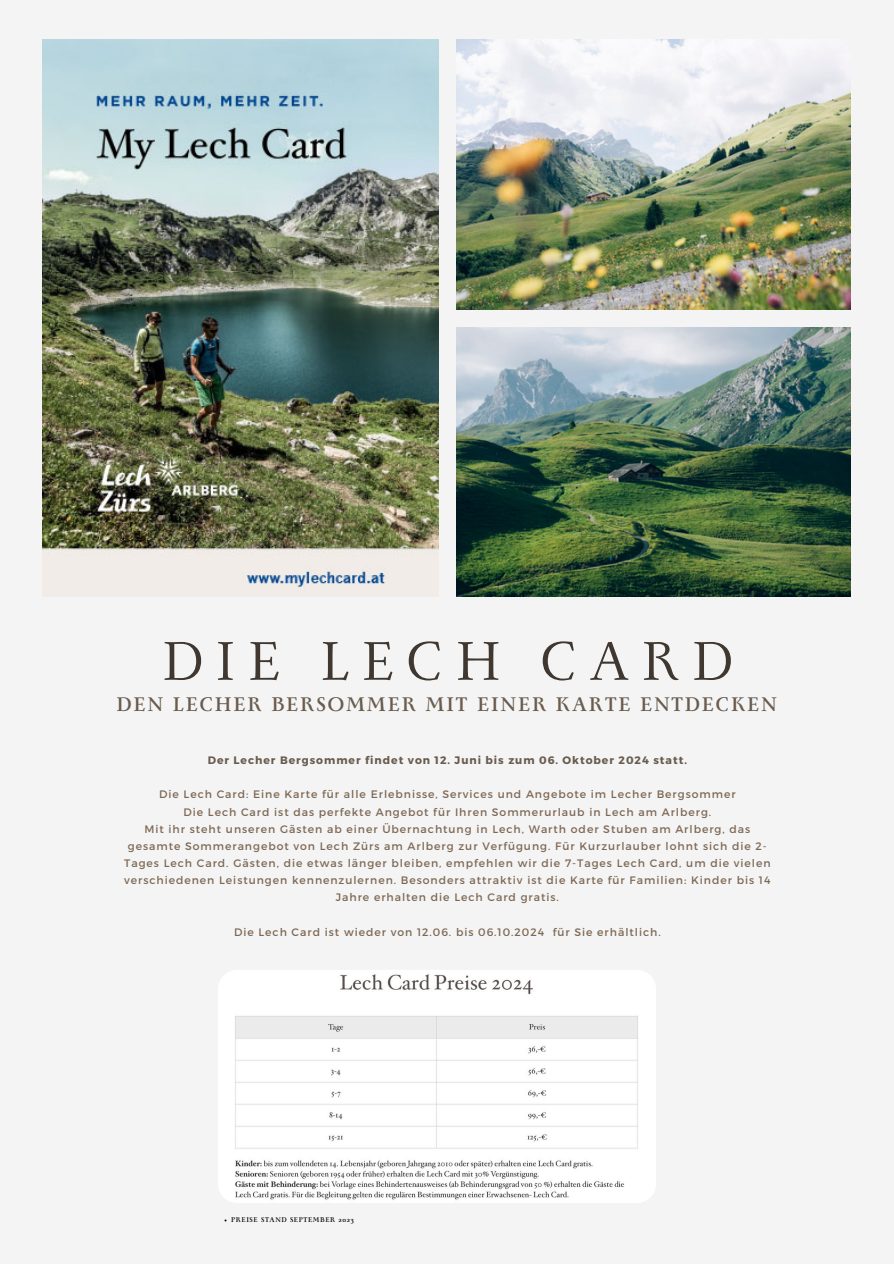
<style>
.page{position:relative;width:894px;height:1264px;background:#fff}
.page>*{position:absolute;margin:0;border:0;box-sizing:border-box;transform-origin:0 0}
.t1{font:60.45px "Monterchi Serif";letter-spacing:.21em;color:#403830}
.t2{font:700 21.9px "Monterchi Serif";letter-spacing:.085em;color:#695b4e}
.t3{font:10.8px/17.1px "Montserrat";letter-spacing:.09em;color:#7d6854;text-align:center}
.t4{font:700 10.8px "Montserrat";letter-spacing:.09em;color:#695b4e}
.t5{font:700 7.65px "Monterchi Serif";letter-spacing:.085em;color:#000}
</style>
<div class="page">
<div style="left:0;top:0;width:893px;height:1263px;background:#f4f4f4"></div>
<img style="left:43px;top:39px;width:395px;height:557px">
<img style="left:456px;top:39px;width:394px;height:270px">
<img style="left:456px;top:327px;width:394px;height:269px">
<img style="left:218px;top:969px;width:437px;height:233px;border-radius:19px">
<h1 class="t1" style="left:162px;top:631px;width:571px">DIE LECH CARD</h1>
<h2 class="t2" style="left:117px;top:693px;width:661px">DEN LECHER BERSOMMER MIT EINER KARTE ENTDECKEN</h2>
<h3 class="t4" style="left:208px;top:753px;width:480px">Der Lecher Bergsommer findet von 12. Juni bis zum 06. Oktober 2024 statt.</h3>
<h4 class="t3" style="left:124px;top:785px;width:647px">Die Lech Card: Eine Karte für alle Erlebnisse, Services und Angebote im Lecher Bergsommer<br>Die Lech Card ist das perfekte Angebot für Ihren Sommerurlaub in Lech am Arlberg.<br>Mit ihr steht unseren Gästen ab einer Übernachtung in Lech, Warth oder Stuben am Arlberg, das gesamte Sommerangebot von Lech Zürs am Arlberg zur Verfügung. Für Kurzurlauber lohnt sich die 2- Tages Lech Card. Gästen, die etwas länger bleiben, empfehlen wir die 7-Tages Lech Card, um die vielen verschiedenen Leistungen kennenzulernen. Besonders attraktiv ist die Karte für Familien: Kinder bis 14<br>Jahre erhalten die Lech Card gratis.</h4>
<h4 class="t3" style="left:234px;top:922px;width:428px">Die Lech Card ist wieder von 12.06. bis 06.10.2024 für Sie erhältlich.</h4>
<p class="t5" style="left:231px;top:1216px;width:124px">PREISE STAND SEPTEMBER 2023</p>
</div>
